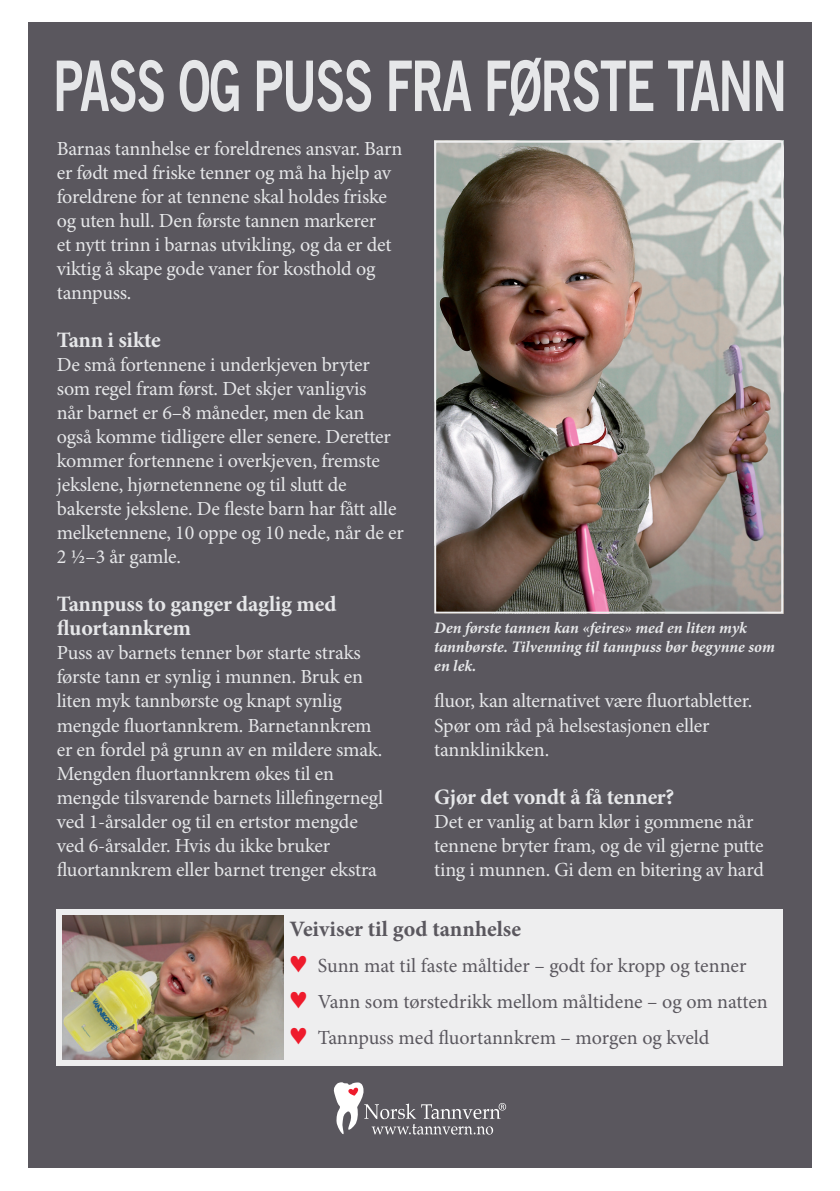
<style>
.page{position:relative;width:840px;height:1191px;background:#fff}
.page>*{position:absolute;margin:0;border:0;box-sizing:border-box;transform-origin:0 0}
.Mellomtittel{font:700 22px/24px "Minion Pro";letter-spacing:-.01em;color:#e6e7e9}
.Mellomtittel-2{font:700 22px "Minion Pro";color:#5a575e}
.t1{font:20px/24px "Minion Pro";letter-spacing:-.01em;color:#e6e7e9}
.t2{font:20px "Minion Pro";letter-spacing:-.005em;color:#5a575e}
.Billedtekst{font:italic 700 16px/19.2px "Minion Pro";letter-spacing:-.005em;color:#e6e7e9}
.s1{color:#ee1b2c}
</style>
<div class="page">
<div style="left:28px;top:23px;width:783px;height:1145px;background:#5a575e"></div>
<svg style="left:333px;top:1082px;width:173px;height:52px"></svg>
<svg style="left:57px;top:58px;width:725px;height:58px"></svg>
<img style="left:437px;top:144px;width:342px;height:466px">
<div style="left:434px;top:141px;width:348px;height:472px;border:2px solid #eeeeef"></div>
<div style="left:57px;top:909px;width:725px;height:156px;background:#eeeeef"></div>
<img style="left:63px;top:915px;width:220px;height:144px">
<p class="t1" style="left:57px;top:137px;width:347px">Barnas tannhelse er foreldrenes ansvar. Barn er født med friske tenner og må ha hjelp av foreldrene for at tennene skal holdes friske og uten hull. Den første tannen markerer<br>et nytt trinn i barnas utvikling, og da er det viktig å skape gode vaner for kosthold og tannpuss.</p>
<p class="Mellomtittel" style="left:57px;top:328px;width:105px">Tann i sikte</p>
<p class="t1" style="left:57px;top:353px;width:348px">De små fortennene i underkjeven bryter som regel fram først. Det skjer vanligvis<br>når barnet er 6–8 måneder, men de kan også komme tidligere eller senere. Deretter kommer fortennene i overkjeven, fremste jekslene, hjørnetennene og til slutt de bakerste jekslene. De fleste barn har fått alle melketennene, 10 oppe og 10 nede, når de er 2 ½–3 år gamle.</p>
<p class="Mellomtittel" style="left:57px;top:592px;width:281px">Tannpuss to ganger daglig med fluortannkrem</p>
<p class="t1" style="left:57px;top:641px;width:327px">Puss av barnets tenner bør starte straks første tann er synlig i munnen. Bruk en liten myk tannbørste og knapt synlig mengde fluortannkrem. Barnetannkrem er en fordel på grunn av en mildere smak.<br>Mengden fluortannkrem økes til en mengde tilsvarende barnets lillefingernegl ved 1-årsalder og til en ertstor mengde ved 6-årsalder. Hvis du ikke bruker fluortannkrem eller barnet trenger ekstra</p>
<p class="Billedtekst" style="left:434px;top:617px;width:342px">Den første tannen kan «feires» med en liten myk tannbørste. Tilvenning til tannpuss bør begynne som en lek.</p>
<p class="t1" style="left:434px;top:689px;width:319px">fluor, kan alternativet være fluortabletter.<br>Spør om råd på helsestasjonen eller tannklinikken.</p>
<p class="Mellomtittel" style="left:434px;top:784px;width:241px">Gjør det vondt å få tenner?</p>
<p class="t1" style="left:434px;top:809px;width:331px">Det er vanlig at barn klør i gommene når tennene bryter fram, og de vil gjerne putte ting i munnen. Gi dem en bitering av hard</p>
<p class="Mellomtittel-2" style="left:289px;top:913px;width:233px">Veiviser til god tannhelse</p>
<p class="t2" style="left:289px;top:952px;width:458px"><span class="s1">♥</span> Sunn mat til faste måltider – godt for kropp og tenner</p>
<p class="t2" style="left:289px;top:988px;width:479px"><span class="s1">♥</span> Vann som tørstedrikk mellom måltidene – og om natten</p>
<p class="t2" style="left:289px;top:1024px;width:421px"><span class="s1">♥</span> Tannpuss med fluortannkrem – morgen og kveld</p>
</div>
